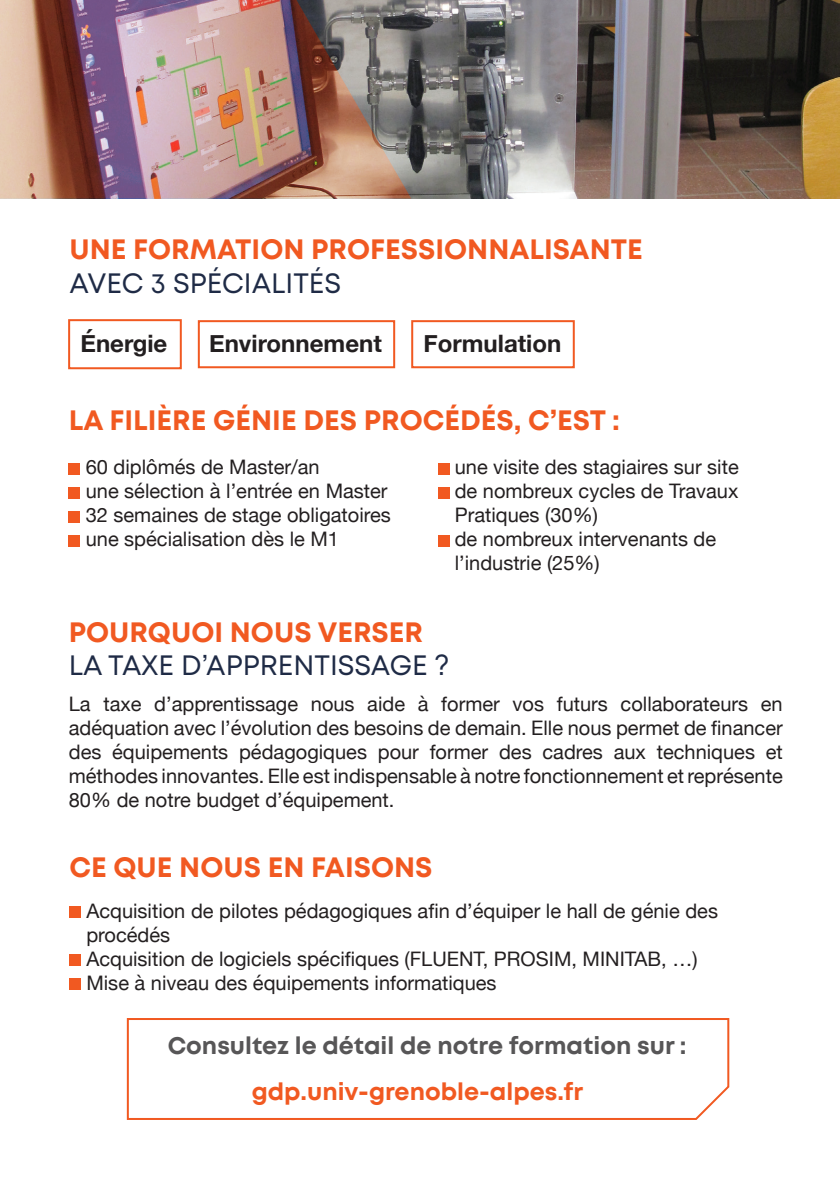
<style>
.page{position:relative;width:840px;height:1191px;background:#fff}
.page>*{position:absolute;margin:0;border:0;box-sizing:border-box;transform-origin:0 0}
.t1{font:700 28px "Mont";color:#f15921}
.t2{font:28px/33.6px "Mont";color:#1f2b46}
.t3{font:700 24px "Mont";color:#575657}
.t4{font:700 24px "Helvetica Neue";color:#231f20}
.t5{font:700 24px "Mont";color:#f15921}
.t6{font:20px/24px "Helvetica Neue";color:#231f20}
.s1{font-weight:700;color:#f15921}
</style>
<div class="page">
<img style="left:411px;top:0;width:428px;height:198px">
<svg style="left:126px;top:1018px;width:604px;height:102px"></svg>
<div style="left:69px;top:463px;width:11px;height:11px;background:#f15921"></div>
<div style="left:69px;top:487px;width:11px;height:11px;background:#f15921"></div>
<div style="left:69px;top:511px;width:11px;height:11px;background:#f15921"></div>
<div style="left:69px;top:535px;width:11px;height:11px;background:#f15921"></div>
<div style="left:437px;top:463px;width:12px;height:11px;background:#f15921"></div>
<div style="left:437px;top:487px;width:12px;height:11px;background:#f15921"></div>
<div style="left:437px;top:535px;width:12px;height:11px;background:#f15921"></div>
<div style="left:69px;top:906px;width:12px;height:12px;background:#f15921"></div>
<div style="left:69px;top:954px;width:12px;height:12px;background:#f15921"></div>
<div style="left:69px;top:978px;width:12px;height:12px;background:#f15921"></div>
<img style="left:0;top:0;width:411px;height:198px">
<div style="left:68px;top:319px;width:114px;height:50px;border:2px solid #f15921"></div>
<div style="left:198px;top:320px;width:197px;height:48px;border:2px solid #f15921"></div>
<div style="left:411px;top:320px;width:163px;height:48px;border:2px solid #f15921"></div>
<p class="t1" style="left:69px;top:231px;width:574px">UNE FORMATION PROFESSIONNALISANTE</p>
<p class="t2" style="left:69px;top:267px;width:273px">AVEC 3 SPÉCIALITÉS</p>
<p class="t4" style="left:80px;top:325px;width:88px">Énergie</p>
<p class="t4" style="left:209px;top:325px;width:174px">Environnement</p>
<p class="t4" style="left:423px;top:325px;width:139px">Formulation</p>
<p class="t1" style="left:69px;top:402px;width:552px">LA FILIÈRE GÉNIE DES PROCÉDÉS, C’EST :</p>
<p class="t6" style="left:86px;top:456px;width:235px">60 diplômés de Master/an</p>
<p class="t6" style="left:86px;top:480px;width:303px">une sélection à l’entrée en Master</p>
<p class="t6" style="left:86px;top:504px;width:306px">32 semaines de stage obligatoires</p>
<p class="t6" style="left:86px;top:528px;width:255px">une spécialisation dès le M1</p>
<p class="t6" style="left:454px;top:456px;width:285px">une visite des stagiaires sur site</p>
<p class="t6" style="left:454px;top:480px;width:285px">de nombreux cycles de Travaux<br>Pratiques (30%)</p>
<p class="t6" style="left:454px;top:528px;width:263px">de nombreux intervenants de l’industrie (25%)</p>
<p class="t2" style="left:69px;top:615px;width:382px"><span class="s1">POURQUOI NOUS VERSER<br></span>LA TAXE D’APPRENTISSAGE ?</p>
<p class="t6" style="left:69px;top:692px;width:715px;text-align:justify">La taxe d’apprentissage nous aide à former vos futurs collaborateurs en adéquation avec l’évolution des besoins de demain. Elle nous permet de financer des équipements pédagogiques pour former des cadres aux techniques et méthodes innovantes. Elle est indispensable à notre fonctionnement et représente 80% de notre budget d’équipement.</p>
<p class="t1" style="left:69px;top:849px;width:364px">CE QUE NOUS EN FAISONS</p>
<p class="t6" style="left:86px;top:900px;width:632px">Acquisition de pilotes pédagogiques afin d’équiper le hall de génie des procédés</p>
<p class="t6" style="left:86px;top:948px;width:612px">Acquisition de logiciels spécifiques (FLUENT, PROSIM, MINITAB, …)</p>
<p class="t6" style="left:86px;top:972px;width:411px">Mise à niveau des équipements informatiques</p>
<p class="t3" style="left:168px;top:1030px;width:520px">Consultez le détail de notre formation sur :</p>
<p class="t5" style="left:252px;top:1076px;width:333px">gdp.univ-grenoble-alpes.fr</p>
</div>
